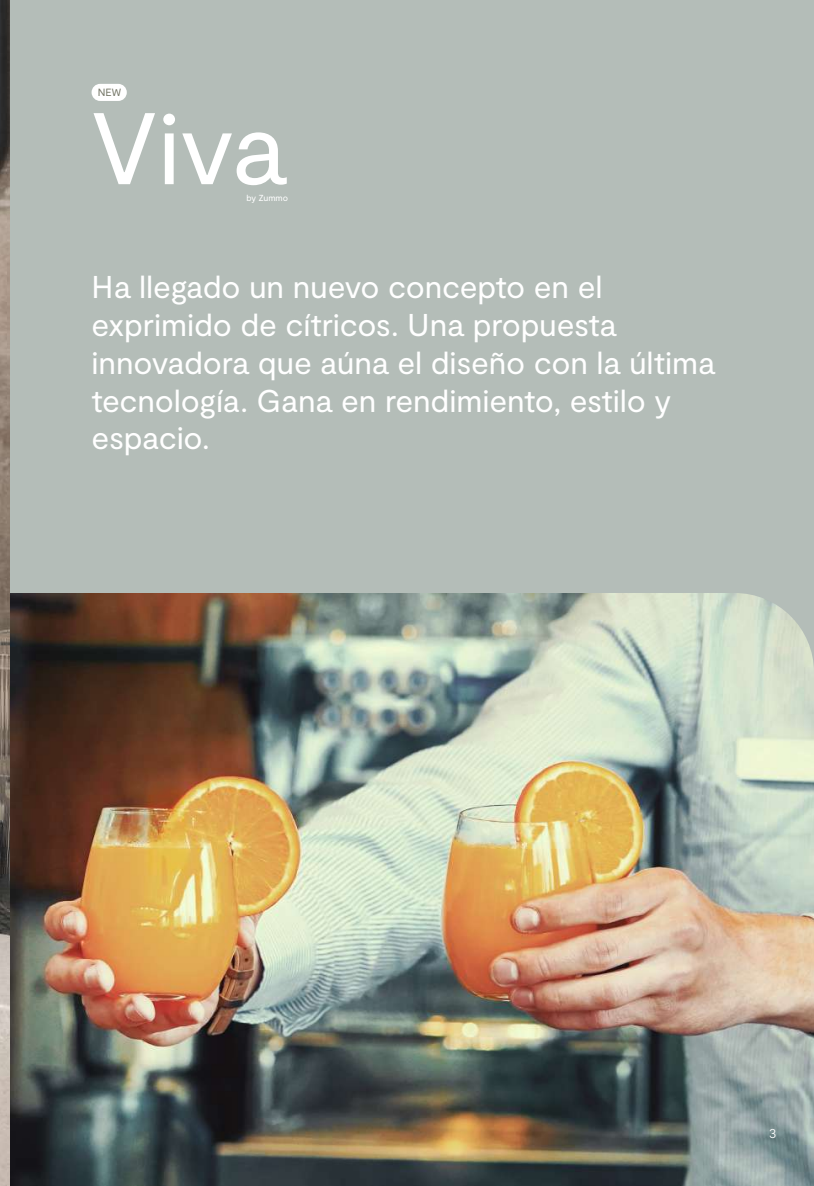
<style>
.page{position:relative;width:814px;height:1186px;background:#fff}
.page>*{position:absolute;margin:0;border:0;box-sizing:border-box;transform-origin:0 0}
.t1{font:101.5px "Moderat";color:#fff}
.t2{font:31.5px/37.8px "Moderat";letter-spacing:-.005em;color:#fff}
.t3{font:300 14px "Moderat";color:#fff}
.t4{font:10.5px "Moderat";color:#757767}
.t5{font:8.75px "Moderat";letter-spacing:-.01em;color:#fff}
</style>
<div class="page">
<div style="left:10px;top:0;width:804px;height:686px;background:#b4bdb8"></div>
<img style="left:10px;top:593px;width:804px;height:593px">
<div style="left:92px;top:84px;width:35px;height:17px;background:#fff;border-radius:9px"></div>
<img style="left:0;top:0;width:10px;height:1186px">
<p class="t4" style="left:98px;top:86px;width:25px">NEW</p>
<h1 class="t1" style="left:91px;top:90px;width:197px">Viva</h1>
<p class="t5" style="left:246px;top:193px;width:43px">by Zummo</p>
<p class="t2" style="left:92px;top:269px;width:625px">Ha llegado un nuevo concepto en el exprimido de cítricos. Una propuesta innovadora que aúna el diseño con la última tecnología. Gana en rendimiento, estilo y espacio.</p>
<p class="t3" style="left:768px;top:1125px;width:9px">3</p>
</div>
